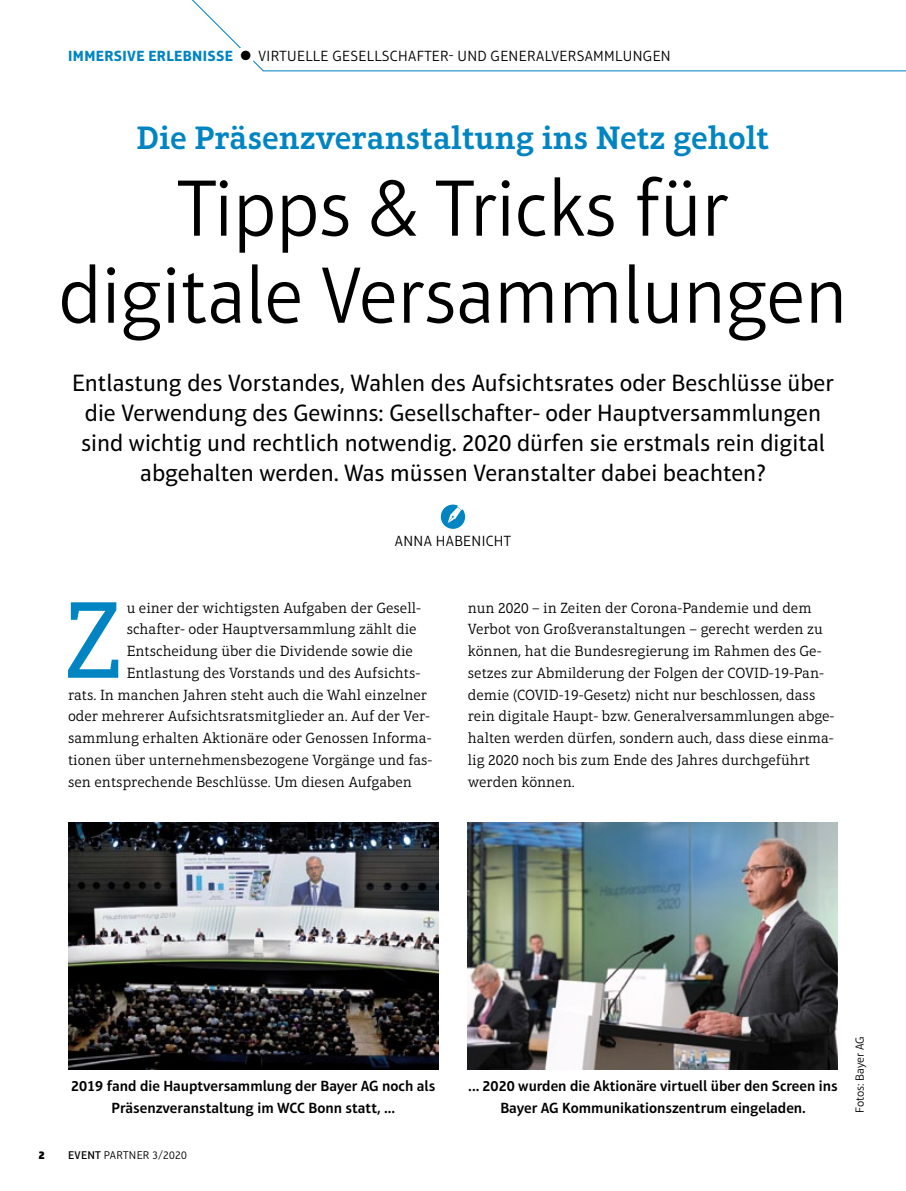
<style>
.page{position:relative;width:906px;height:1191px;background:#fff}
.page>*{position:absolute;margin:0;border:0;box-sizing:border-box;transform-origin:0 0}
._04_Lauf_Initial{font:111px "Aptifer Slab LT Pro";color:#0085c2}
._02_Head_gross{font:300 81px/87px "Aptifer Sans LT Pro";letter-spacing:-.005em;color:#000;text-align:center}
._01_Dachzeile{font:600 33px "Aptifer Slab LT Pro";color:#0085c2}
._03_Motto{font:24px/30px "Aptifer Sans LT Pro";color:#000;text-align:center}
._04_Lauf_Initial-2{font:300 15px/21.8px "Aptifer Slab LT Pro";color:#000}
._07_BU{font:600 15px/21.8px "Aptifer Sans LT Pro";color:#000;text-align:center}
._00_Rubrik_Thema{font:300 15px "Aptifer Sans LT Pro";letter-spacing:.025em;color:#000}
._06_Autor{font:300 15px "Aptifer Sans LT Pro";letter-spacing:.025em;color:#000}
._00_Credit{font:300 12px "Aptifer Sans LT Pro";letter-spacing:-.005em;color:#000}
._00_Fusszeile{font:300 11.4px "Aptifer Sans LT Pro";letter-spacing:.025em;color:#000}
._00_Seitenzahl{font:900 11.4px "Aptifer Sans LT Pro";color:#000}
.s1{font-weight:700;color:#0085c2}
.s2{font-family:"Aptifer Slab LT Pro";font-weight:900;font-size:18px}
.s3{font-weight:500}
</style>
<div class="page">
<svg style="left:192px;top:0;width:714px;height:72px"></svg>
<div style="left:236px;top:46px;width:19px;height:19px;border:9px solid #fff;border-radius:50%"></div>
<svg style="left:441px;top:504px;width:24px;height:25px"></svg>
<img style="left:68px;top:822px;width:370px;height:247px">
<img style="left:468px;top:822px;width:370px;height:247px">
<p class="_00_Rubrik_Thema" style="left:68px;top:48px;width:604px"><span class="s1">IMMERSIVE ERLEBNISSE</span> <span class="s2">●</span> VIRTUELLE GESELLSCHAFTER- UND GENERALVERSAMMLUNGEN</p>
<p class="_01_Dachzeile" style="left:137px;top:118px;width:634px">Die Präsenzveranstaltung ins Netz geholt</p>
<p class="_02_Head_gross" style="left:58px;top:165px;width:790px">Tipps &amp; Tricks für digitale Versammlungen</p>
<p class="_03_Motto" style="left:72px;top:368px;width:763px">Entlastung des Vorstandes, Wahlen des Aufsichtsrates oder Beschlüsse über die Verwendung des Gewinns: Gesellschafter- oder Hauptversammlungen sind wichtig und rechtlich notwendig. 2020 dürfen sie erstmals rein digital abgehalten werden. Was müssen Veranstalter dabei beachten?</p>
<p class="_06_Autor" style="left:395px;top:532px;width:118px">ANNA HABENICHT</p>
<p class="_04_Lauf_Initial" style="left:64px;top:577px;width:60px">Z</p>
<p class="_04_Lauf_Initial-2" style="left:127px;top:596px;width:296px">u einer der wichtigsten Aufgaben der Gesell-</p>
<p class="_04_Lauf_Initial-2" style="left:127px;top:618px;width:291px">schafter- oder Hauptversammlung zählt die</p>
<p class="_04_Lauf_Initial-2" style="left:127px;top:640px;width:288px">Entscheidung über die Dividende sowie die</p>
<p class="_04_Lauf_Initial-2" style="left:127px;top:662px;width:295px">Entlastung des Vorstands und des Aufsichts-</p>
<p class="_04_Lauf_Initial-2" style="left:68px;top:683px;width:360px">rats. In manchen Jahren steht auch die Wahl einzelner</p>
<p class="_04_Lauf_Initial-2" style="left:68px;top:705px;width:363px">oder mehrerer Aufsichtsratsmitglieder an. Auf der Ver-</p>
<p class="_04_Lauf_Initial-2" style="left:68px;top:727px;width:365px">sammlung erhalten Aktionäre oder Genossen Informa-</p>
<p class="_04_Lauf_Initial-2" style="left:68px;top:749px;width:366px">tionen über unternehmensbezogene Vorgänge und fas-</p>
<p class="_04_Lauf_Initial-2" style="left:68px;top:770px;width:345px">sen entsprechende Beschlüsse. Um diesen Aufgaben</p>
<p class="_04_Lauf_Initial-2" style="left:468px;top:596px;width:368px">nun 2020 – in Zeiten der Corona-Pandemie und dem Verbot von Großveranstaltungen – gerecht werden zu können, hat die Bundesregierung im Rahmen des Ge&shy;setzes zur Abmilderung der Folgen der COVID-19-Pan&shy;demie (COVID-19-Gesetz) nicht nur beschlossen, dass rein digitale Haupt- bzw. Generalversammlungen abge&shy;halten werden dürfen, sondern auch, dass diese einma&shy;lig 2020 noch bis zum Ende des Jahres durchgeführt werden können.</p>
<p class="_07_BU" style="left:71px;top:1075px;width:366px">2019 fand die Hauptversammlung der Bayer AG noch als<br>Präsenzveranstaltung im WCC Bonn statt, ...</p>
<p class="_07_BU" style="left:468px;top:1075px;width:371px">... 2020 wurden die Aktionäre virtuell über den Screen ins<br>Bayer AG Kommunikationszentrum eingeladen.</p>
<p class="_00_Seitenzahl" style="left:38px;top:1148px;width:8px">2</p>
<p class="_00_Fusszeile" style="left:68px;top:1148px;width:120px"><span class="s3">EVENT</span> PARTNER 3/2020</p>
<p class="_00_Credit" style="left:853px;top:1113px;width:78px;rotate:-90deg">Fotos: Bayer AG</p>
</div>
